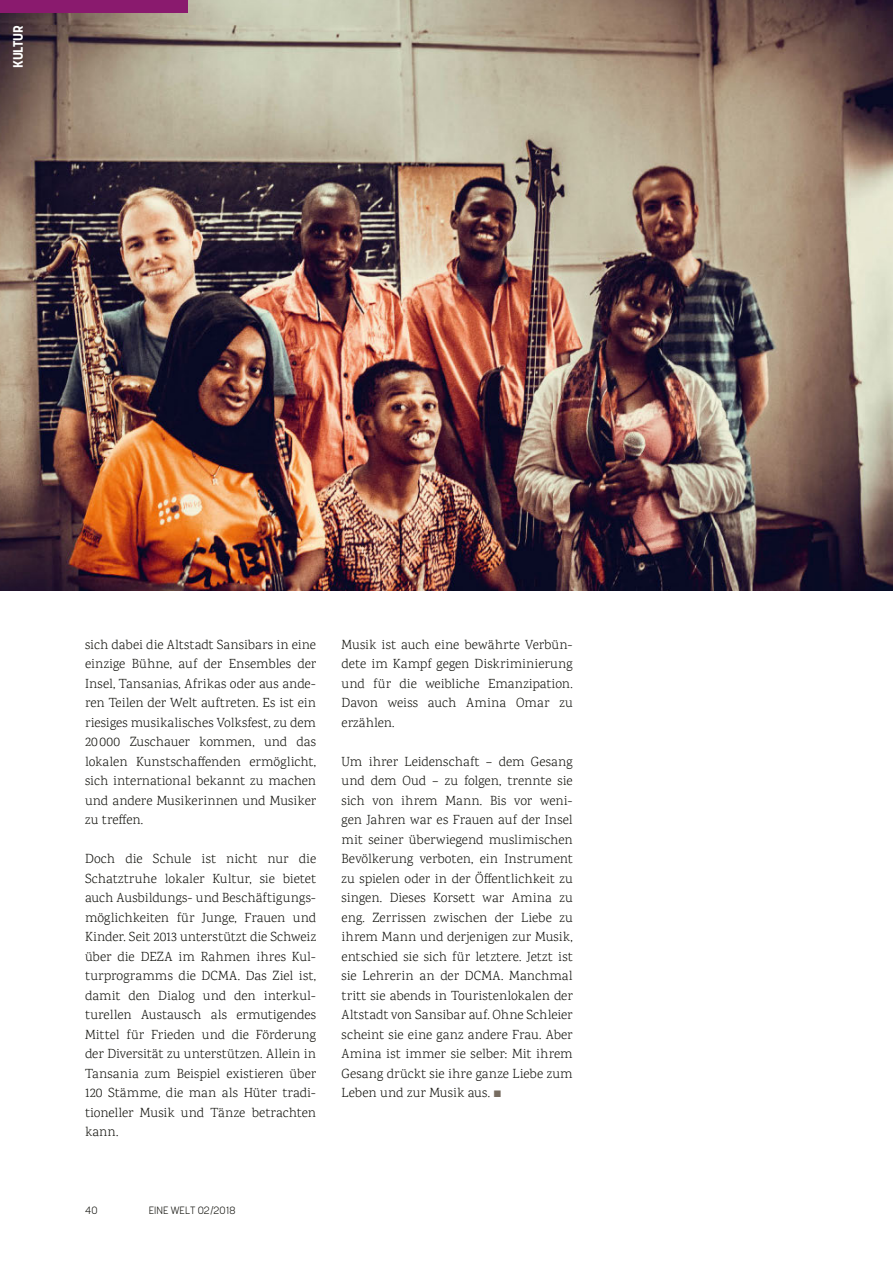
<style>
.page{position:relative;width:893px;height:1263px;background:#fff}
.page>*{position:absolute;margin:0;border:0;box-sizing:border-box;transform-origin:0 0}
.t1{font:300 13.5px/19.5px "Karma";letter-spacing:.01em;color:#12120d;text-align:justify}
.t2{font:700 13.5px "Korolev";letter-spacing:-.01em;color:#fff}
.t3{font:300 10.5px "Korolev";color:#12120d}
</style>
<div class="page">
<img style="left:0;top:0;width:893px;height:590px">
<div style="left:0;top:0;width:188px;height:13px;background:#8a1a6e"></div>
<p class="t2" style="left:10px;top:68px;width:44px;rotate:-90deg">KULTUR</p>
<p class="t1" style="left:85px;top:636px;width:233px">sich dabei die Altstadt Sansibars in eine einzige Bühne, auf der Ensembles der Insel, Tansanias, Afrikas oder aus ande&shy;ren Teilen der Welt auftreten. Es ist ein riesiges musikalisches Volksfest, zu dem 20 000 Zuschauer kommen, und das lokalen Kunstschaffenden ermöglicht, sich international bekannt zu machen und andere Musikerinnen und Musiker zu treffen.</p>
<p class="t1" style="left:85px;top:850px;width:233px">Doch die Schule ist nicht nur die Schatztruhe lokaler Kultur, sie bietet auch Ausbildungs- und Beschäftigungs&shy;möglichkeiten für Junge, Frauen und Kinder. Seit 2013 unterstützt die Schweiz über die DEZA im Rahmen ihres Kul&shy;turprogramms die DCMA. Das Ziel ist, damit den Dialog und den interkul&shy;turellen Austausch als ermutigendes Mittel für Frieden und die Förderung der Diversität zu unterstützen. Allein in Tansania zum Beispiel existieren über 120 Stämme, die man als Hüter tradi&shy;tioneller Musik und Tänze betrachten kann.</p>
<p class="t1" style="left:342px;top:636px;width:233px">Musik ist auch eine bewährte Verbün&shy;dete im Kampf gegen Diskriminierung und für die weibliche Emanzipation.<br>Davon weiss auch Amina Omar zu erzählen.</p>
<p class="t1" style="left:342px;top:753px;width:233px">Um ihrer Leidenschaft – dem Gesang und dem Oud – zu folgen, trennte sie sich von ihrem Mann. Bis vor weni&shy;gen Jahren war es Frauen auf der Insel mit seiner überwiegend muslimischen Bevölkerung verboten, ein Instrument zu spielen oder in der Öffentlichkeit zu singen. Dieses Korsett war Amina zu eng. Zerrissen zwischen der Liebe zu ihrem Mann und derjenigen zur Musik, entschied sie sich für letztere. Jetzt ist sie Lehrerin an der DCMA. Manchmal tritt sie abends in Touristenlokalen der Altstadt von Sansibar auf. Ohne Schleier scheint sie eine ganz andere Frau. Aber Amina ist immer sie selber: Mit ihrem Gesang drückt sie ihre ganze Liebe zum Leben und zur Musik aus.</p>
<p class="t3" style="left:85px;top:1204px;width:14px">40</p>
<p class="t3" style="left:149px;top:1204px;width:88px">EINE WELT 02/2018</p>
</div>
